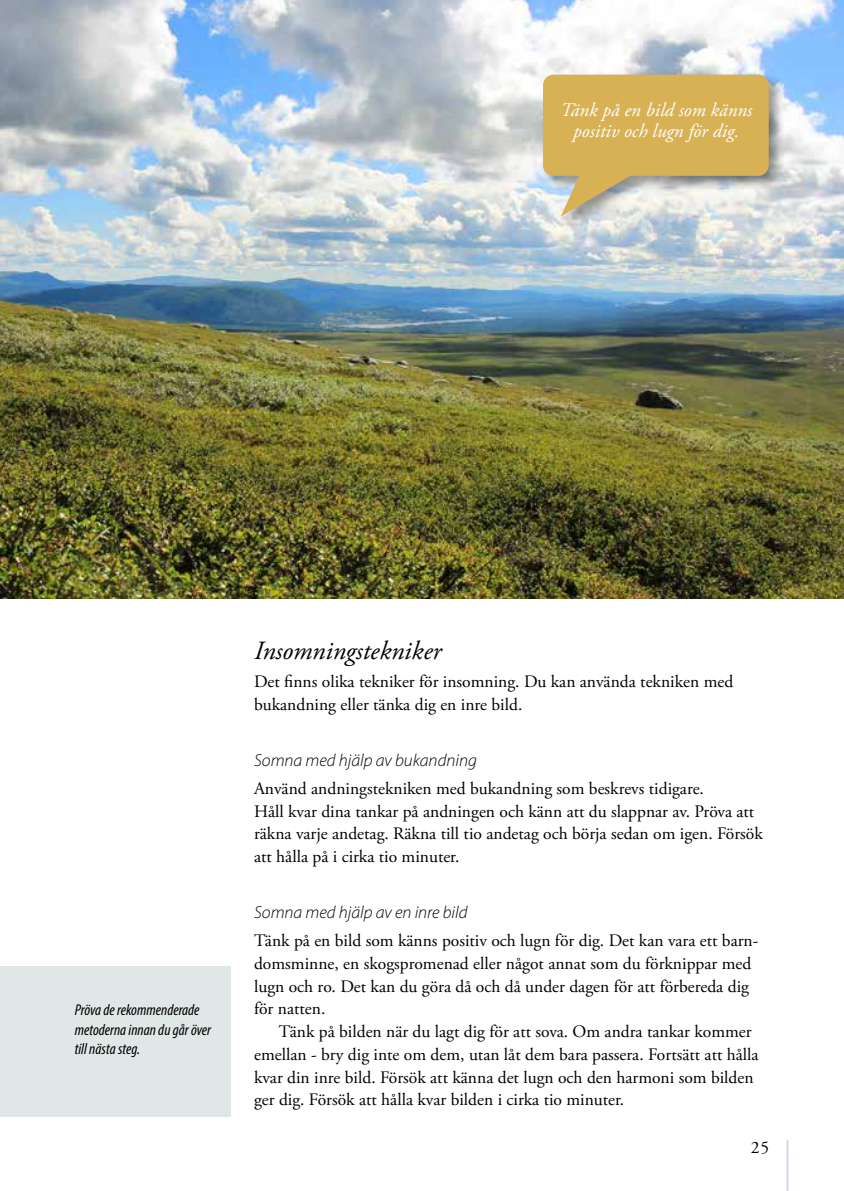
<style>
.page{position:relative;width:844px;height:1191px;background:#fff}
.page>*{position:absolute;margin:0;border:0;box-sizing:border-box;transform-origin:0 0}
.t1{font:italic 26.25px "Adobe Garamond Pro";color:#000}
.t2{font:italic 19.25px/21px "Adobe Garamond Pro";color:#fff;text-align:center}
.t3{font:17.5px/22.8px "Adobe Garamond Pro";color:#000}
.t4{font:italic 300 17.5px "Myriad Pro";color:#000}
.t5{font:italic condensed 15.75px/19.2px "Myriad Pro";color:#000}
</style>
<div class="page">
<hr style="left:786px;top:1140px;width:2px;height:51px;background:#cdd5e4">
<img style="left:0;top:0;width:843px;height:598px">
<div style="left:540px;top:72px;width:245px;height:159px;background:#000;opacity:.4"></div>
<svg style="left:543px;top:75px;width:225px;height:141px;background:#d5ba74"></svg>
<div style="left:0;top:966px;width:231px;height:150px;background:#e0e7e7"></div>
<p class="t2" style="left:560px;top:100px;width:193px">Tänk på en bild som känns positiv och lugn för dig.</p>
<p class="t5" style="left:75px;top:1000px;width:138px">Pröva de rekommenderade metoderna innan du går över till nästa steg.</p>
<h4 class="t1" style="left:254px;top:635px;width:189px">Insomningstekniker</h4>
<p class="t3" style="left:254px;top:670px;width:480px">Det finns olika tekniker för insomning. Du kan använda tekniken med bukandning eller tänka dig en inre bild.</p>
<h5 class="t4" style="left:254px;top:749px;width:224px">Somna med hjälp av bukandning</h5>
<p class="t3" style="left:254px;top:777px;width:510px">Använd andningstekniken med bukandning som beskrevs tidigare.<br>Håll kvar dina tankar på andningen och känn att du slappnar av. Pröva att räkna varje andetag. Räkna till tio andetag och börja sedan om igen. Försök att hålla på i cirka tio minuter.</p>
<h5 class="t4" style="left:254px;top:901px;width:215px">Somna med hjälp av en inre bild</h5>
<p class="t3" style="left:254px;top:929px;width:505px">Tänk på en bild som känns positiv och lugn för dig. Det kan vara ett barn&shy;domsminne, en skogspromenad eller något annat som du förknippar med lugn och ro. Det kan du göra då och då under dagen för att förbereda dig för natten.</p>
<p class="t3" style="left:254px;top:1020px;width:506px;text-indent:25px">Tänk på bilden när du lagt dig för att sova. Om andra tankar kommer emellan - bry dig inte om dem, utan låt dem bara passera. Fortsätt att hålla kvar din inre bild. Försök att känna det lugn och den harmoni som bilden ger dig. Försök att hålla kvar bilden i cirka tio minuter.</p>
<p class="t3" style="left:750px;top:1136px;width:20px">25</p>
</div>
